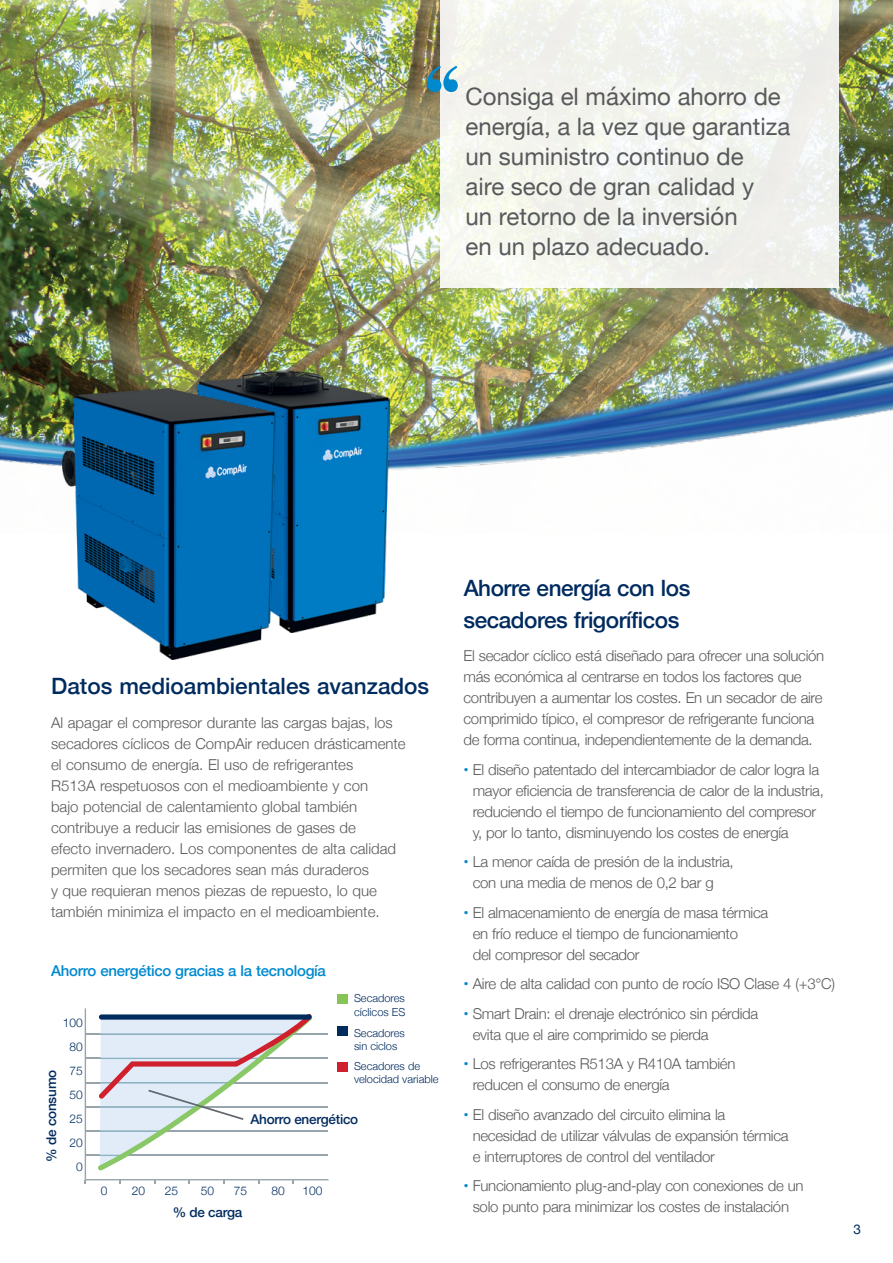
<style>
.page{position:relative;width:893px;height:1263px;background:#fff}
.page>*{position:absolute;margin:0;border:0;box-sizing:border-box;transform-origin:0 0}
.t1{font:700 78.3px "Times";color:#0089cf}
.t2{font:24px/30px "Helvetica Neue";color:#58595b}
.t3{font:500 22.5px/31.5px "Helvetica Neue";letter-spacing:-.02em;color:#002b5f}
.t4{font:500 22.5px "Helvetica Neue";color:#002b5f}
.t5{font:300 15px/21px "Helvetica Neue";letter-spacing:-.02em;color:#58595b}
.t6{font:300 15px/21px "Helvetica Neue";color:#58595b}
.t7{font:500 15px "Helvetica Neue";letter-spacing:-.02em;color:#0089cf}
.t8{font:500 13.5px "Helvetica Neue";letter-spacing:-.02em;color:#002b5f}
.t9{font:13.5px "Helvetica Neue";color:#002b5f}
.t10{font:300 12px/24px "Helvetica Neue";color:#002b5f;text-align:right}
.t11{font:300 11.1px/13.2px "Helvetica Neue";color:#002b5f}
.s1{font-weight:700;color:#0089cf}
</style>
<div class="page">
<img style="left:0;top:0;width:893px;height:337px">
<img style="left:0;top:338px;width:893px;height:132px">
<div style="left:440px;top:0;width:399px;height:287px;background:linear-gradient(to right,#f5f6ef,#f0f1ee)"></div>
<div style="left:337px;top:994px;width:10px;height:10px;background:#86c555"></div>
<div style="left:337px;top:1026px;width:10px;height:10px;background:#002b5f"></div>
<div style="left:337px;top:1062px;width:10px;height:10px;background:#d0202e"></div>
<svg style="left:85px;top:1008px;width:243px;height:175px"></svg>
<img style="left:188px;top:371px;width:201px;height:261px">
<img style="left:62px;top:388px;width:213px;height:271px">
<h1 class="t1" style="left:421px;top:18px;width:44px">‘‘</h1>
<h2 class="t2" style="left:466px;top:83px;width:326px">Consiga el máximo ahorro de energía, a la vez que garantiza un suministro continuo de<br>aire seco de gran calidad y<br>un retorno de la inversión<br>en un plazo adecuado.</h2>
<h3 class="t4" style="left:51px;top:668px;width:380px">Datos medioambientales avanzados</h3>
<p class="t6" style="left:51px;top:711px;width:356px">Al apagar el compresor durante las cargas bajas, los secadores cíclicos de CompAir reducen drásticamente el consumo de energía. El uso de refrigerantes<br>R513A respetuosos con el medioambiente y con<br>bajo potencial de calentamiento global también contribuye a reducir las emisiones de gases de<br>efecto invernadero. Los componentes de alta calidad permiten que los secadores sean más duraderos<br>y que requieran menos piezas de repuesto, lo que también minimiza el impacto en el medioambiente.</p>
<p class="t7" style="left:51px;top:958px;width:276px">Ahorro energético gracias a la tecnología</p>
<p class="t11" style="left:354px;top:991px;width:53px">Secadores cíclicos ES</p>
<p class="t10" style="left:63px;top:1010px;width:22px">100<br>80<br>75<br>50<br>25<br>20<br>0</p>
<p class="t8" style="left:41px;top:1161px;width:93px;rotate:-90deg">% de consumo</p>
<p class="t11" style="left:354px;top:1025px;width:52px">Secadores sin ciclos</p>
<p class="t11" style="left:354px;top:1058px;width:86px">Secadores de velocidad variable</p>
<p class="t8" style="left:250px;top:1108px;width:109px">Ahorro energético</p>
<p class="t10" style="left:101px;top:1178px;width:8px">0</p>
<p class="t10" style="left:132px;top:1178px;width:15px">20</p>
<p class="t10" style="left:165px;top:1178px;width:15px">25</p>
<p class="t10" style="left:201px;top:1178px;width:15px">50</p>
<p class="t10" style="left:234px;top:1178px;width:15px">75</p>
<p class="t10" style="left:271px;top:1178px;width:15px">80</p>
<p class="t10" style="left:302px;top:1178px;width:22px">100</p>
<p class="t8" style="left:173px;top:1201px;width:71px">% de carga</p>
<h3 class="t3" style="left:463px;top:570px;width:228px">Ahorre energía con los secadores frigoríficos</h3>
<p class="t5" style="left:463px;top:644px;width:362px">El secador cíclico está diseñado para ofrecer una solución más económica al centrarse en todos los factores que contribuyen a aumentar los costes. En un secador de aire comprimido típico, el compresor de refrigerante funciona de forma continua, independientemente de la demanda.</p>
<p class="t5" style="left:473px;top:758px;width:353px;text-indent:-9px"><span class="s1">•</span> El diseño patentado del intercambiador de calor logra la mayor eficiencia de transferencia de calor de la industria, reduciendo el tiempo de funcionamiento del compresor y, por lo tanto, disminuyendo los costes de energía</p>
<p class="t5" style="left:473px;top:850px;width:262px;text-indent:-9px"><span class="s1">•</span> La menor caída de presión de la industria, con una media de menos de 0,2 bar g</p>
<p class="t5" style="left:473px;top:901px;width:297px;text-indent:-9px"><span class="s1">•</span> El almacenamiento de energía de masa térmica en frío reduce el tiempo de funcionamiento<br>del compresor del secador</p>
<p class="t5" style="left:463px;top:972px;width:373px"><span class="s1">•</span> Aire de alta calidad con punto de rocío ISO Clase 4 (+3°C)</p>
<p class="t5" style="left:473px;top:1002px;width:287px;text-indent:-9px"><span class="s1">•</span> Smart Drain: el drenaje electrónico sin pérdida evita que el aire comprimido se pierda</p>
<p class="t5" style="left:473px;top:1052px;width:264px;text-indent:-9px"><span class="s1">•</span> Los refrigerantes R513A y R410A también reducen el consumo de energía</p>
<p class="t5" style="left:473px;top:1103px;width:317px;text-indent:-9px"><span class="s1">•</span> El diseño avanzado del circuito elimina la necesidad de utilizar válvulas de expansión térmica e interruptores de control del ventilador</p>
<p class="t5" style="left:463px;top:1174px;width:342px;text-align:center"><span class="s1">•</span> Funcionamiento plug-and-play con conexiones de un solo punto para minimizar los costes de instalación</p>
<p class="t9" style="left:854px;top:1219px;width:9px">3</p>
</div>
